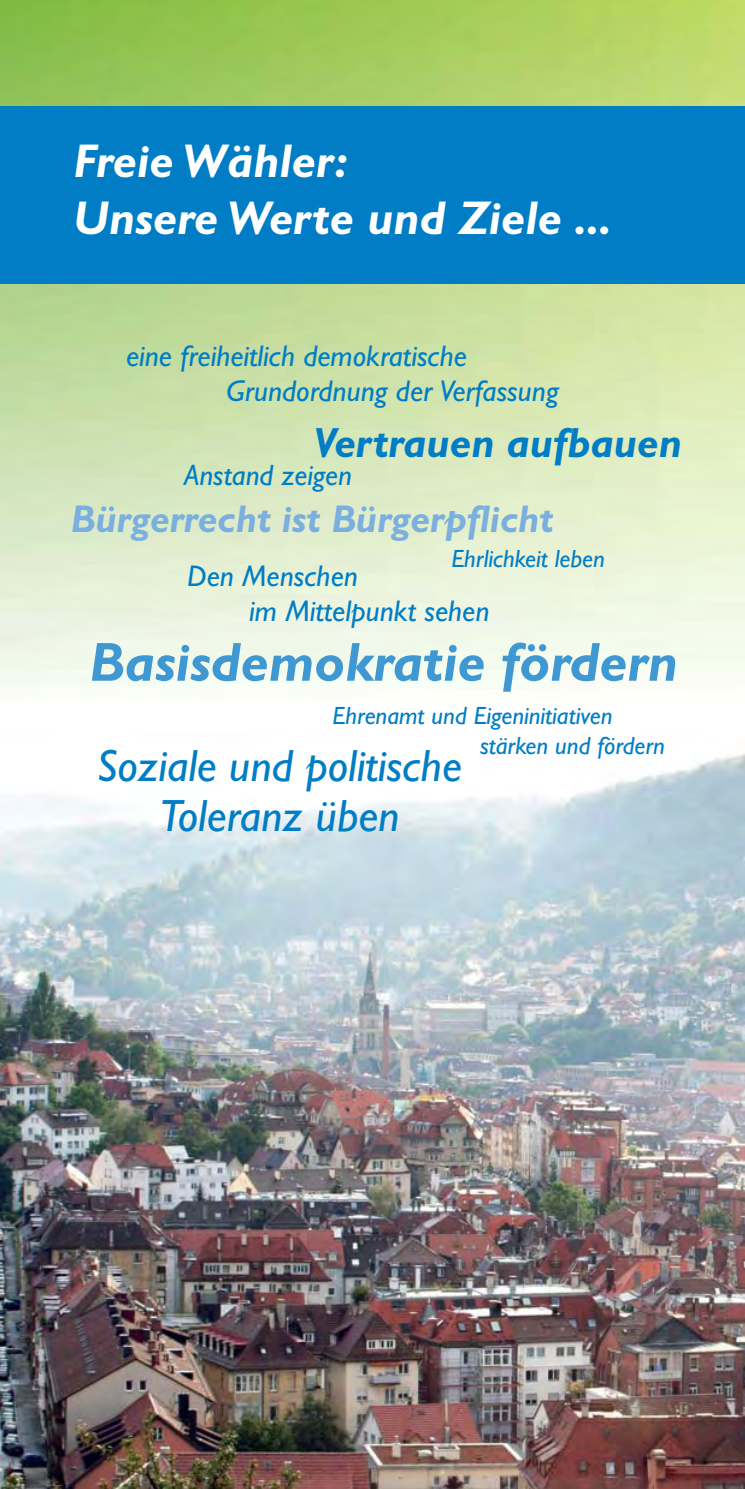
<style>
.page{position:relative;width:745px;height:1489px;background:#fff}
.page>*{position:absolute;margin:0;border:0;box-sizing:border-box;transform-origin:0 0}
.t1{font:italic 700 55.25px "Gill Sans";color:#4098d3}
.t2{font:italic 700 47.5px/57px "Gill Sans";color:#fff}
.t3{font:italic 45.25px/50px "Gill Sans";color:#007dc5;text-align:center}
.t4{font:italic 700 42.25px "Gill Sans";color:#007dc5}
.t5{font:italic 700 38.75px "Gill Sans";color:#7aafde}
.t6{font:italic 30px/35px "Gill Sans";color:#007dc5}
.t7{font:italic 29.5px "Gill Sans";color:#007dc5}
.t8{font:italic 25px/30px "Gill Sans";color:#007dc5}
</style>
<div class="page">
<img style="left:0;top:753px;width:744px;height:735px">
<img style="left:0;top:0;width:744px;height:689px">
<div style="left:0;top:106px;width:744px;height:177px;background:#007dc5"></div>
<h2 class="t2" style="left:73px;top:137px;width:540px">Freie Wähler:<br>Unsere Werte und Ziele ...</h2>
<p class="t6" style="left:226px;top:341px;width:333px;text-indent:-100px">eine freiheitlich demokratische<br>Grundordnung der Verfassung</p>
<h3 class="t4" style="left:313px;top:428px;width:370px">Vertrauen aufbauen</h3>
<p class="t7" style="left:184px;top:465px;width:169px">Anstand zeigen</p>
<p class="t5" style="left:71px;top:505px;width:484px">Bürgerrecht ist Bürgerpflicht</p>
<p class="t6" style="left:249px;top:562px;width:242px;text-indent:-62px">Den Menschen<br>im Mittelpunkt sehen</p>
<p class="t8" style="left:451px;top:546px;width:155px">Ehrlichkeit leben</p>
<h1 class="t1" style="left:89px;top:643px;width:590px">Basisdemokratie fördern</h1>
<p class="t8" style="left:479px;top:703px;width:186px;text-indent:-147px">Ehrenamt und Eigeninitiativen stärken und fördern</p>
<h3 class="t3" style="left:97px;top:746px;width:366px">Soziale und politische<br>Toleranz üben</h3>
</div>
